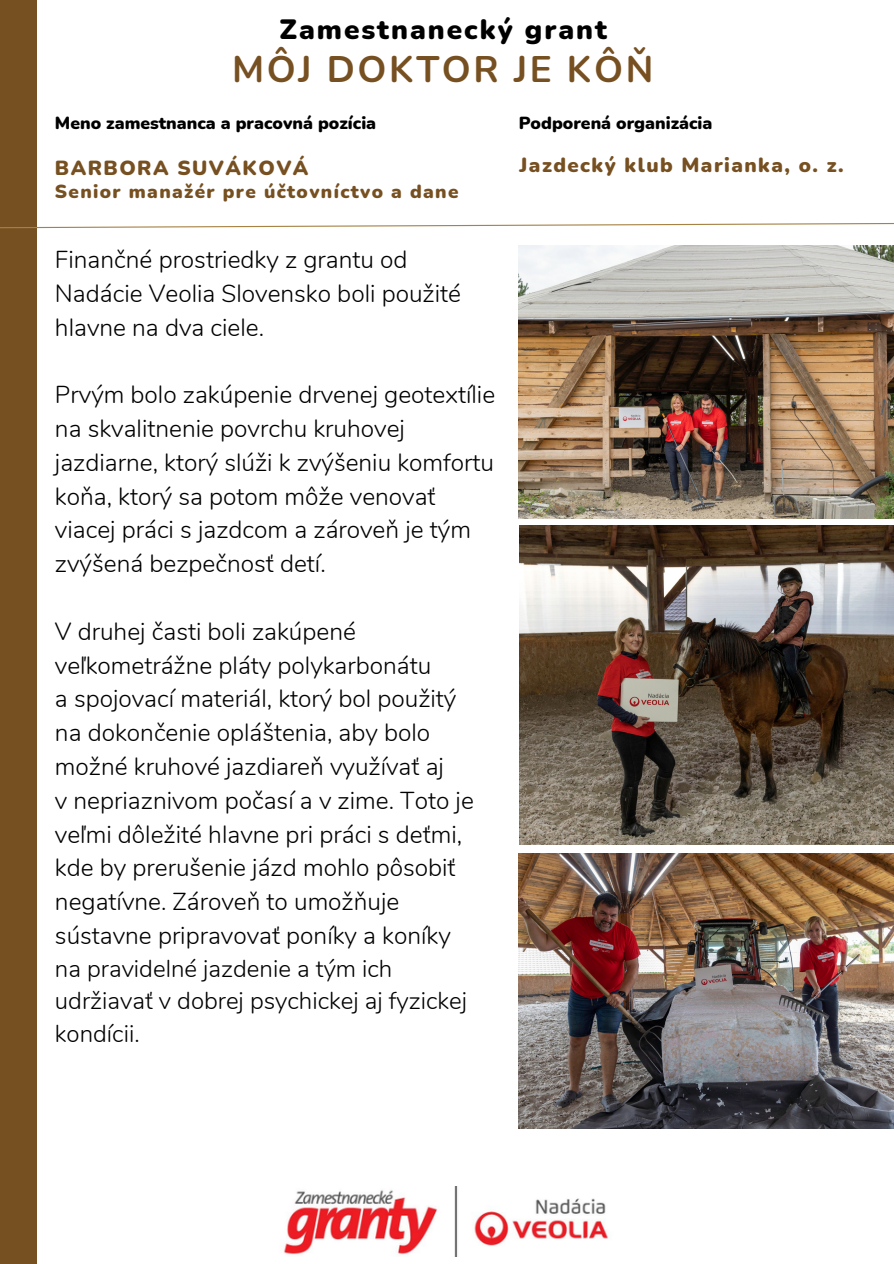
<style>
.page{position:relative;width:894px;height:1264px;background:#fff}
.page>*{position:absolute;margin:0;border:0;box-sizing:border-box;transform-origin:0 0}
.t1{font:700 36.9px "Nunito";letter-spacing:.07em;color:#775021}
.t2{font:900 27.9px "Nunito";letter-spacing:.07em;color:#000}
.t3{font:300 24.45px/33.8px "Nunito";color:#000}
.t4{font:300 24px/32.7px "Nunito";color:#000}
.t5{font:900 20.4px "Nunito";letter-spacing:.07em;color:#775021}
.t6{font:900 18.9px "Nunito";letter-spacing:.07em;color:#775021}
.t7{font:900 17.55px "Nunito";color:#000}
</style>
<div class="page">
<div style="left:0;top:0;width:36px;height:1263px;background:#775021"></div>
<svg style="left:0;top:222px;width:893px;height:11px"></svg>
<img style="left:284px;top:1186px;width:324px;height:70px">
<img style="left:519px;top:525px;width:374px;height:319px">
<img style="left:518px;top:246px;width:375px;height:272px">
<img style="left:518px;top:853px;width:375px;height:275px">
<p class="t2" style="left:279px;top:11px;width:329px">Zamestnanecký grant</p>
<h1 class="t1" style="left:232px;top:45px;width:422px">MÔJ DOKTOR JE KÔŇ</h1>
<p class="t7" style="left:55px;top:111px;width:322px">Meno zamestnanca a pracovná pozícia</p>
<p class="t7" style="left:518px;top:111px;width:195px">Podporená organizácia</p>
<p class="t5" style="left:519px;top:152px;width:325px">Jazdecký klub Marianka, o. z.</p>
<p class="t5" style="left:55px;top:154px;width:255px">BARBORA SUVÁKOVÁ</p>
<p class="t6" style="left:55px;top:179px;width:405px">Senior manažér pre účtovníctvo a dane</p>
<p class="t3" style="left:55px;top:243px;width:407px">Finančné prostriedky z grantu od<br>Nadácie Veolia Slovensko boli použité hlavne na dva ciele.</p>
<p class="t3" style="left:55px;top:378px;width:441px">Prvým bolo zakúpenie drvenej geotextílie na skvalitnenie povrchu kruhovej jazdiarne, ktorý slúži k zvýšeniu komfortu koňa, ktorý sa potom môže venovať viacej práci s jazdcom a zároveň je tým zvýšená bezpečnosť detí.</p>
<p class="t3" style="left:55px;top:615px;width:420px">V druhej časti boli zakúpené veľkometrážne pláty polykarbonátu<br>a spojovací materiál, ktorý bol použitý na dokončenie opláštenia, aby bolo možné kruhové jazdiareň využívať aj<br>v nepriaznivom počasí a v zime. Toto je veľmi dôležité hlavne pri práci s deťmi, kde by prerušenie jázd mohlo pôsobiť negatívne. Zároveň to umožňuje sústavne pripravovať poníky a koníky</p>
<p class="t4" style="left:55px;top:952px;width:413px">na pravidelné jazdenie a tým ich udržiavať v dobrej psychickej aj fyzickej kondícii.</p>
</div>
